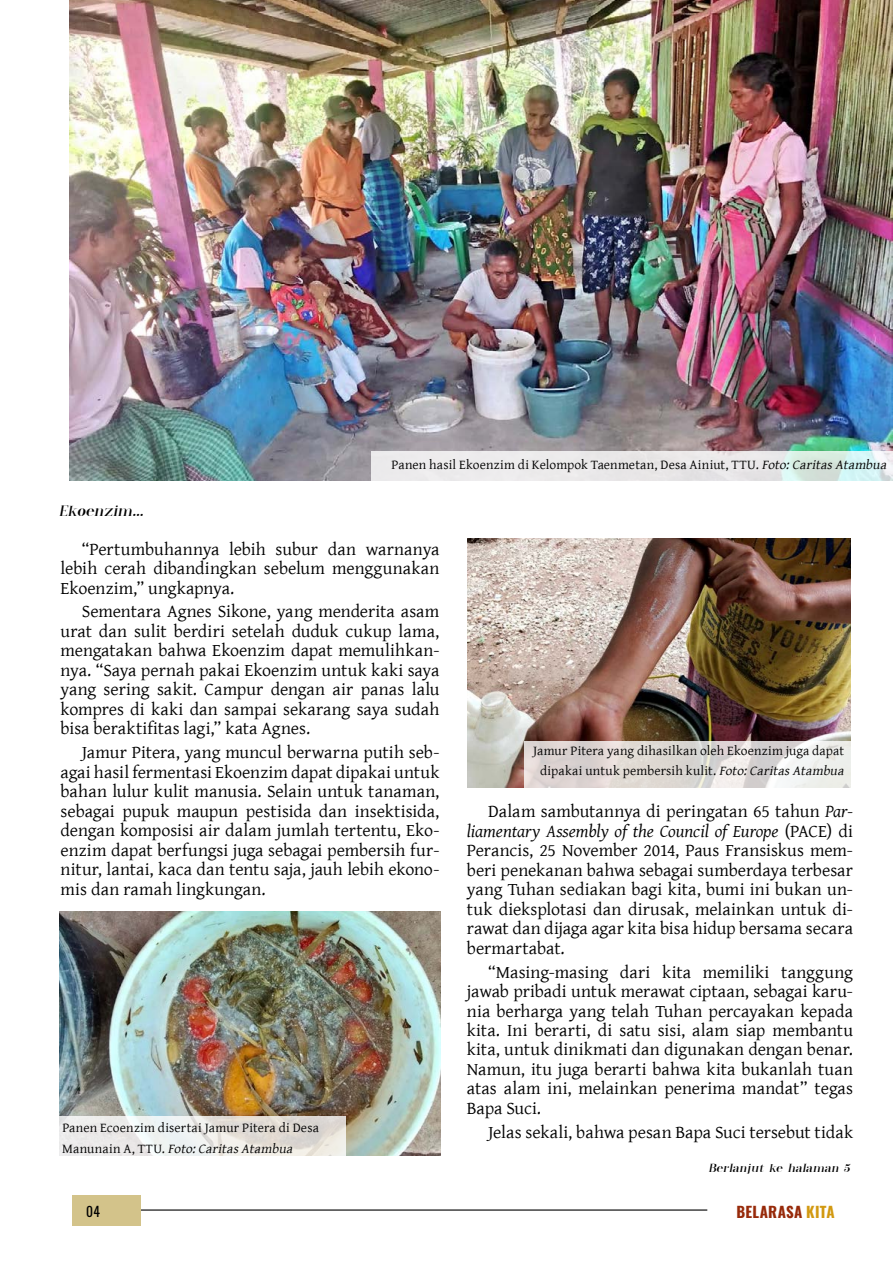
<style>
.page{position:relative;width:893px;height:1263px;background:#fff}
.page>*{position:absolute;margin:0;border:0;box-sizing:border-box;transform-origin:0 0}
.t1{font:18px/19.5px "Gentium Basic";color:#000;text-align:justify}
.t2{font:700 15px "Oswald";letter-spacing:.02em;color:#972a0a}
.t3{font:13.5px/20.4px "Gentium Basic";letter-spacing:.01em;color:#000;text-align:center}
.t4{font:italic 13.5px "Red Velvet";color:#000}
.t5{font:13.5px "Oswald";color:#000}
.t6{font:italic 10.5px "Red Velvet";color:#000}
.s1{font-style:italic}
.s2{color:#d29911}
</style>
<div class="page">
<img style="left:467px;top:539px;width:383px;height:249px">
<img style="left:69px;top:0;width:824px;height:480px">
<img style="left:60px;top:912px;width:380px;height:244px">
<svg style="left:525px;top:742px;width:326px;height:46px;background:#e1ddda"></svg>
<svg style="left:59px;top:1116px;width:287px;height:40px"></svg>
<svg style="left:371px;top:451px;width:522px;height:30px;background:#e6e9e9"></svg>
<hr style="left:72px;top:1209px;width:635px;height:1px;background:#000">
<div style="left:72px;top:1195px;width:68px;height:30px;background:#d3c38a"></div>
<p class="t4" style="left:59px;top:502px;width:89px">Ekoenzim...</p>
<p class="t3" style="left:391px;top:454px;width:500px">Panen hasil Ekoenzim di Kelompok Taenmetan, Desa Ainiut, TTU. <span class="s1">Foto:CaritasAtambua</span></p>
<p class="t1" style="left:61px;top:539px;width:380px;text-indent:21px">“Pertumbuhannya lebih subur dan warnanya lebih cerah dibandingkan sebelum menggunakan Ekoenzim,” ungkapnya.</p>
<p class="t1" style="left:61px;top:601px;width:380px;text-indent:21px">Sementara Agnes Sikone, yang menderita asam urat dan sulit berdiri setelah duduk cukup lama, mengatakan bahwa Ekoenzim dapat memulihkan&shy;nya. “Saya pernah pakai Ekoenzim untuk kaki saya yang sering sakit. Campur dengan air panas lalu kompres di kaki dan sampai sekarang saya sudah bisa beraktifitas lagi,” kata Agnes.</p>
<p class="t1" style="left:61px;top:742px;width:380px;text-indent:21px">Jamur Pitera, yang muncul berwarna putih seb&shy;agai hasil fermentasi Ekoenzim dapat dipakai untuk bahan lulur kulit manusia. Selain untuk tanaman, sebagai pupuk maupun pestisida dan insektisida, dengan komposisi air dalam jumlah tertentu, Eko&shy;enzim dapat berfungsi juga sebagai pembersih fur&shy;nitur, lantai, kaca dan tentu saja, jauh lebih ekono&shy;mis dan ramah lingkungan.</p>
<p class="t3" style="left:62px;top:1117px;width:258px;text-align:left">Panen Ecoenzim disertai Jamur Pitera di Desa<br>M a n u n a i n A , T T U . <span class="s1">Foto:CaritasAtambua</span></p>
<p class="t5" style="left:86px;top:1199px;width:15px">04</p>
<p class="t3" style="left:533px;top:740px;width:315px">Jamur Pitera yang dihasilkan oleh Ekoenzim juga dapat dipakai untuk pembersih kulit. <span class="s1">Foto:CaritasAtambua</span></p>
<p class="t1" style="left:467px;top:801px;width:388px;text-indent:21px">Dalam sambutannya di peringatan 65 tahun <span class="s1">Par&shy;liamentary Assembly of the Council of Europe</span> (PACE) di Perancis, 25 November 2014, Paus Fransiskus mem&shy;beri penekanan bahwa sebagai sumberdaya terbesar yang Tuhan sediakan bagi kita, bumi ini bukan un&shy;tuk dieksplotasi dan dirusak, melainkan untuk di&shy;rawat dan dijaga agar kita bisa hidup bersama secara bermartabat.</p>
<p class="t1" style="left:467px;top:961px;width:388px;text-indent:21px">“Masing-masing dari kita memiliki tanggung jawab pribadi untuk merawat ciptaan, sebagai karu&shy;nia berharga yang telah Tuhan percayakan kepada kita. Ini berarti, di satu sisi, alam siap membantu kita, untuk dinikmati dan digunakan dengan benar.<br>Namun, itu juga berarti bahwa kita bukanlah tuan atas alam ini, melainkan penerima mandat” tegas Bapa Suci.</p>
<p class="t1" style="left:488px;top:1122px;width:366px">Jelas sekali, bahwa pesan Bapa Suci tersebut tidak</p>
<p class="t6" style="left:708px;top:1162px;width:145px">Berlanjut ke halaman 5</p>
<p class="t2" style="left:737px;top:1199px;width:100px">BELARASA <span class="s2">KITA</span></p>
</div>
